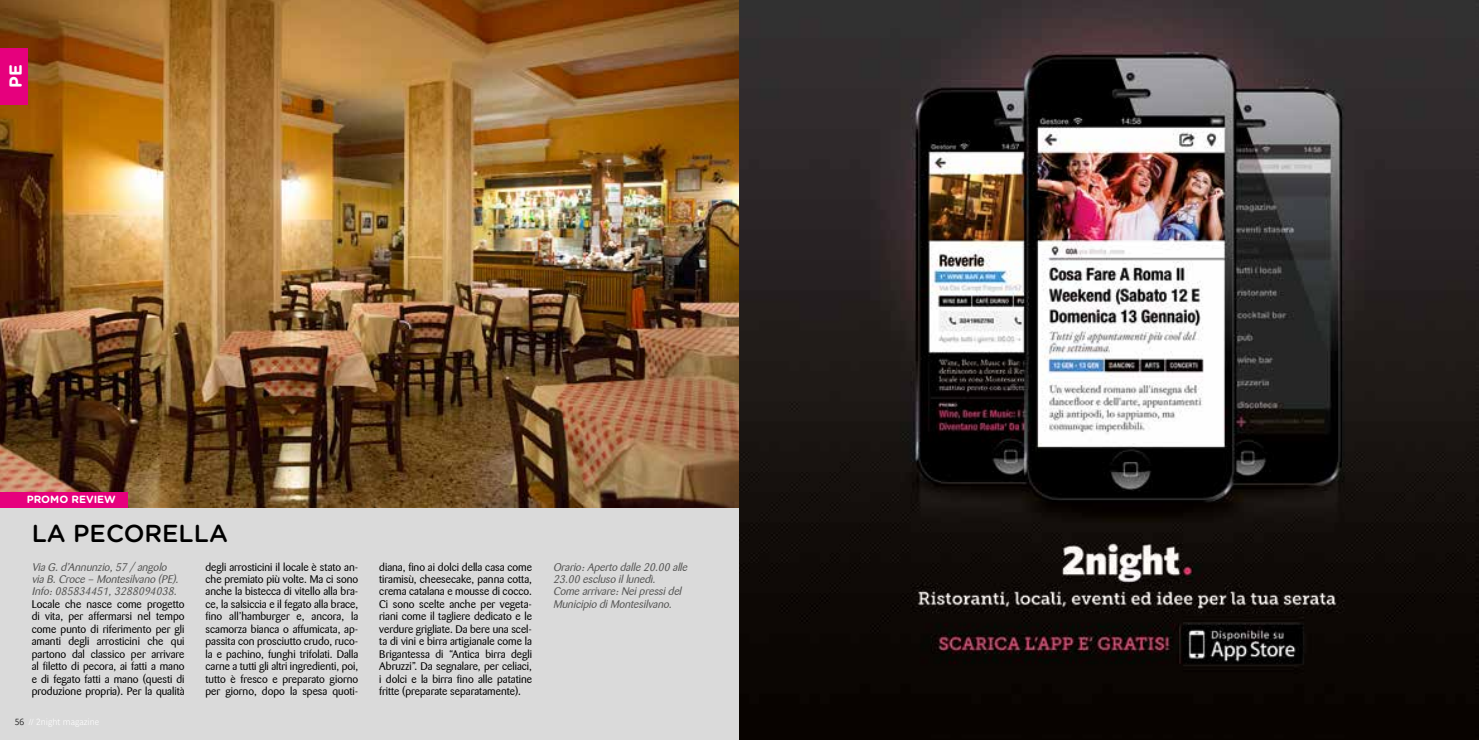
<style>
.page{position:relative;width:1479px;height:740px;background:#fff}
.page>*{position:absolute;margin:0;border:0;box-sizing:border-box;transform-origin:0 0}
.t1{font:500 24.5px "Gotham Rounded";color:#000}
.t2{font:700 17.5px "Gotham Rounded";color:#fff}
.t3{font:11.03px/12.4px "Barmeno";color:#000;text-align:justify}
.t4{font:italic 11.03px/12.4px "Barmeno";color:#575756}
.t5{font:700 10.5px "Gotham Rounded";color:#fff}
</style>
<div class="page">
<div style="left:0;top:0;width:739px;height:739px;background:#dadada"></div>
<img style="left:0;top:0;width:739px;height:507px">
<div style="left:0;top:48px;width:28px;height:56px;background:#e6007d"></div>
<div style="left:0;top:492px;width:128px;height:15px;background:#e6007d"></div>
<img style="left:739px;top:0;width:739px;height:739px">
<h2 class="t2" style="left:3px;top:88px;width:25px;rotate:-90deg">PE</h2>
<p class="t5" style="left:27px;top:491px;width:91px">PROMO REVIEW</p>
<h1 class="t1" style="left:32px;top:516px;width:198px">LA PECORELLA</h1>
<p class="t4" style="left:32px;top:560px;width:151px">ViaG.d’Annunzio,57 /angolo viaB.Croce – Montesilvano (PE).<br>Info:085834451,3288094038.</p>
<p class="t3" style="left:32px;top:597px;width:154px">Locale che nasce come progetto di vita, per affermarsi nel tempo come punto di riferimento per gli amanti degli arrosticini che qui partono dal classico per arrivare al filetto di pecora, ai fatti a mano e di fegato fatti a mano (questi di produzione propria). Per la qualità</p>
<p class="t3" style="left:205px;top:560px;width:154px">degli arrosticini il locale è stato an&shy;che premiato più volte. Ma ci sono anche la bistecca di vitello alla bra&shy;ce, la salsiccia e il fegato alla brace, fino all’hamburger e, ancora, la scamorza bianca o affumicata, ap&shy;passita con prosciutto crudo, ruco&shy;la e pachino, funghi trifolati. Dalla carne a tutti gli altri ingredienti, poi, tutto è fresco e preparato giorno per giorno, dopo la spesa quoti-</p>
<p class="t3" style="left:379px;top:560px;width:154px">diana, fino ai dolci della casa come tiramisù, cheesecake, panna cotta, crema catalana e mousse di cocco.<br>Ci sono scelte anche per vegeta&shy;riani come il tagliere dedicato e le verdure grigliate. Da bere una scel&shy;ta di vini e birra artigianale come la Brigantessa di “Antica birra degli Abruzzi”. Da segnalare, per celiaci, i dolci e la birra fino alle patatine fritte (preparate separatamente).</p>
<p class="t4" style="left:553px;top:560px;width:138px">Orario:Aperto dalle 20.00 alle<br>23.00 escluso illunedì.<br>Come arrivare:Neipressidel<br>Municipio diMontesilvano.</p>
</div>
